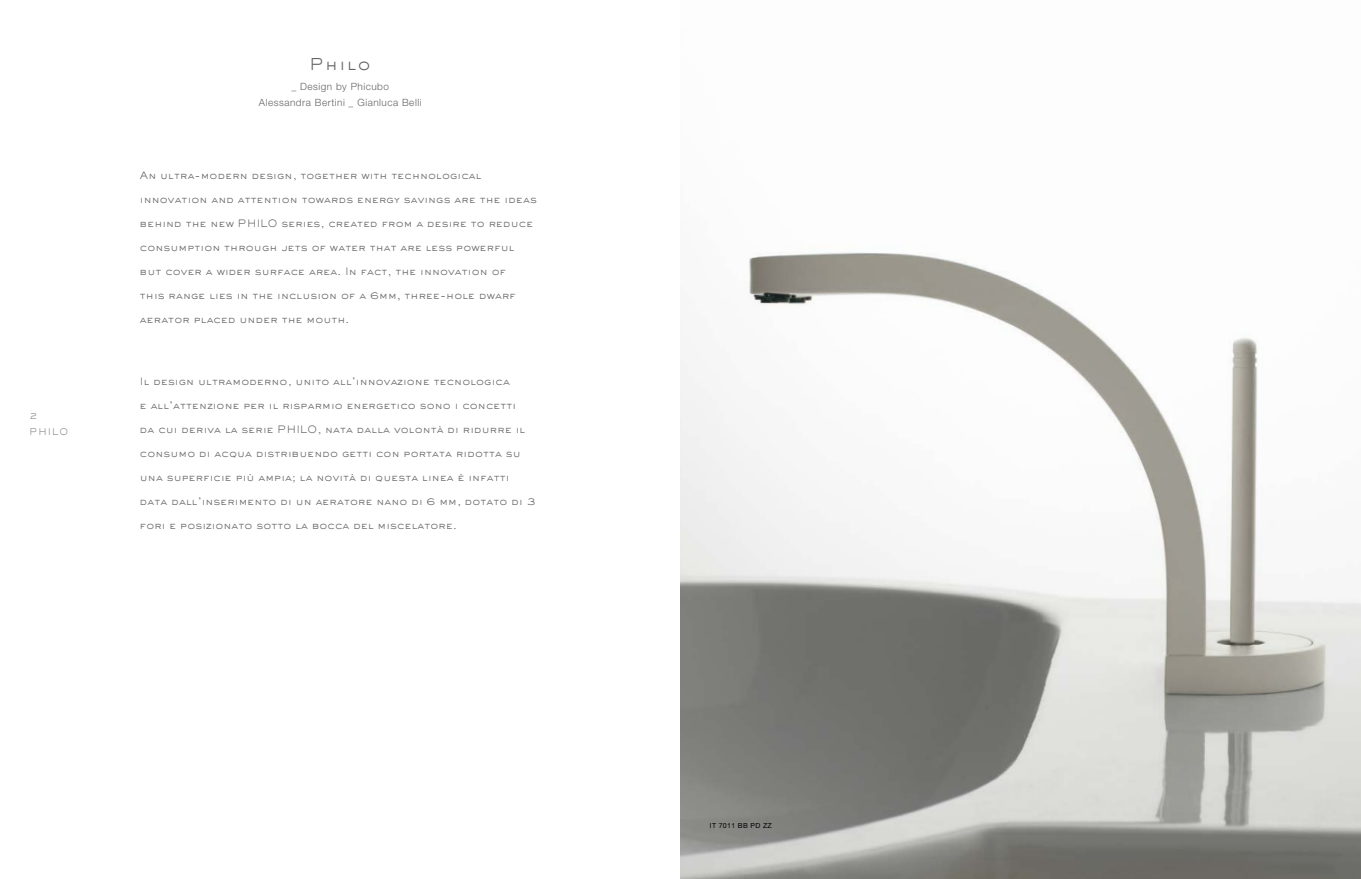
<style>
.page{position:relative;width:1361px;height:879px;background:#fff}
.page>*{position:absolute;margin:0;border:0;box-sizing:border-box;transform-origin:0 0}
.t1{font:300 16px "Sackers Gothic W01";letter-spacing:.1em;color:#646567}
.t2{font:300 10px "Sackers Gothic W01";letter-spacing:.01em;color:#646567}
.t3{font:300 10px/16px "Helvetica Neue LT Pro";letter-spacing:.05em;color:#646567;text-align:center}
.t4{font:300 9px/16px "Sackers Gothic W01";letter-spacing:.1em;color:#87888a}
.t5{font:7px "Helvetica Neue LT Pro";letter-spacing:.05em;color:#000}
</style>
<div class="page">
<img style="left:680px;top:252px;width:681px;height:627px">
<p class="t4" style="left:29px;top:407px;width:40px">2<br>PHILO</p>
<h1 class="t1" style="left:310px;top:53px;width:62px">Philo</h1>
<p class="t3" style="left:259px;top:79px;width:164px">_ Design by Phicubo<br>Alessandra Bertini _ Gianluca Belli</p>
<p class="t2" style="left:140px;top:168px;width:343px">An ultra-modern design, together with technological</p>
<p class="t2" style="left:140px;top:192px;width:398px">innovation and attention towards energy savings are the ideas</p>
<p class="t2" style="left:140px;top:216px;width:395px">behind the new PHILO series, created from a desire to reduce</p>
<p class="t2" style="left:140px;top:240px;width:376px">consumption through jets of water that are less powerful</p>
<p class="t2" style="left:140px;top:264px;width:368px">but cover a wider surface area. In fact, the innovation of</p>
<p class="t2" style="left:140px;top:288px;width:377px">this range lies in the inclusion of a 6mm, three-hole dwarf</p>
<p class="t2" style="left:140px;top:312px;width:211px">aerator placed under the mouth.</p>
<p class="t2" style="left:140px;top:375px;width:371px">Il design ultramoderno, unito all’innovazione tecnologica</p>
<p class="t2" style="left:140px;top:399px;width:378px">e all’attenzione per il risparmio energetico sono i concetti</p>
<p class="t2" style="left:140px;top:423px;width:387px">da cui deriva la serie PHILO, nata dalla volontà di ridurre il</p>
<p class="t2" style="left:140px;top:447px;width:382px">consumo di acqua distribuendo getti con portata ridotta su</p>
<p class="t2" style="left:140px;top:471px;width:371px">una superficie più ampia; la novità di questa linea è infatti</p>
<p class="t2" style="left:140px;top:495px;width:397px">data dall’inserimento di un aeratore nano di 6 mm, dotato di 3</p>
<p class="t2" style="left:140px;top:519px;width:318px">fori e posizionato sotto la bocca del miscelatore.</p>
<p class="t5" style="left:710px;top:821px;width:64px">IT 7011 BB PD ZZ</p>
</div>
